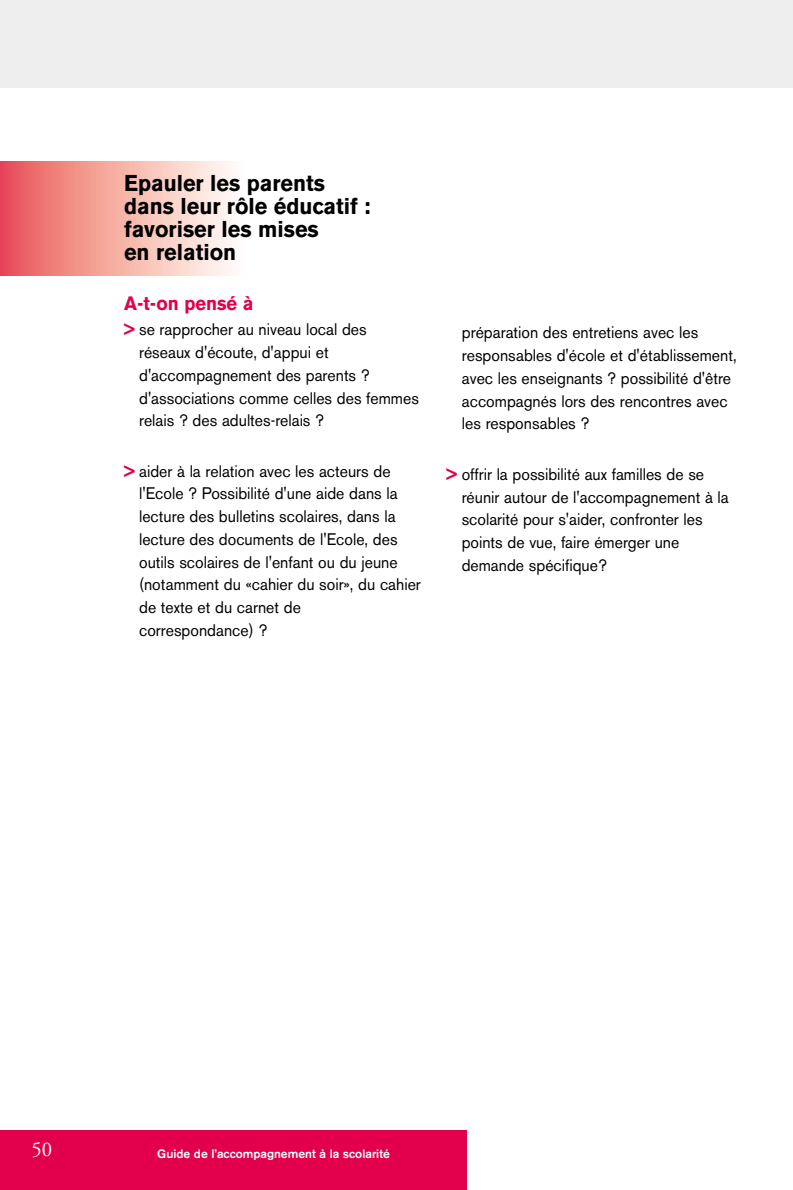
<style>
.page{position:relative;width:793px;height:1190px;background:#fff}
.page>*{position:absolute;margin:0;border:0;box-sizing:border-box;transform-origin:0 0}
.t1{font:700 22.75px/22.8px "Akzidenz Grotesk BE";color:#000;scale:.95 1}
.t2{font:21px "Adobe Garamond";color:#fff}
.t3{font:700 19.25px "Akzidenz Grotesk BE";color:#e2004d;scale:.95 1}
.t4{font:16.62px/22.8px "Akzidenz Grotesk BE";color:#000;scale:.95 1}
.t5{font:500 12.25px "Akzidenz Grotesk BE";color:#fff}
.s1{font-weight:700;color:#e2004d}
</style>
<div class="page">
<hr style="left:1px;top:162px;width:2px;height:113px;background:#e64058">
<hr style="left:3px;top:162px;width:2px;height:113px;background:#e64459">
<hr style="left:5px;top:162px;width:2px;height:113px;background:#e7475b">
<hr style="left:7px;top:162px;width:2px;height:113px;background:#e74a5d">
<hr style="left:9px;top:162px;width:2px;height:113px;background:#e74e5e">
<hr style="left:11px;top:162px;width:2px;height:113px;background:#e8515f">
<hr style="left:13px;top:162px;width:2px;height:113px;background:#e85361">
<hr style="left:15px;top:162px;width:2px;height:113px;background:#e95662">
<hr style="left:17px;top:162px;width:2px;height:113px;background:#e95863">
<hr style="left:19px;top:162px;width:2px;height:113px;background:#e95b64">
<hr style="left:21px;top:162px;width:2px;height:113px;background:#ea5e65">
<hr style="left:23px;top:162px;width:2px;height:113px;background:#ea6066">
<hr style="left:24px;top:162px;width:3px;height:113px;background:#ea6167">
<hr style="left:27px;top:162px;width:2px;height:113px;background:#eb6468">
<hr style="left:29px;top:162px;width:2px;height:113px;background:#eb6669">
<hr style="left:31px;top:162px;width:2px;height:113px;background:#ec696b">
<hr style="left:33px;top:162px;width:2px;height:113px;background:#ec6b6c">
<hr style="left:35px;top:162px;width:2px;height:113px;background:#ec6d6d">
<hr style="left:37px;top:162px;width:2px;height:113px;background:#ec6f6f">
<hr style="left:39px;top:162px;width:2px;height:113px;background:#ed7170">
<hr style="left:41px;top:162px;width:2px;height:113px;background:#ed7371">
<hr style="left:43px;top:162px;width:2px;height:113px;background:#ed7673">
<hr style="left:45px;top:162px;width:2px;height:113px;background:#ee7875">
<hr style="left:47px;top:162px;width:2px;height:113px;background:#ee7976">
<hr style="left:49px;top:162px;width:2px;height:113px;background:#ee7c77">
<hr style="left:51px;top:162px;width:3px;height:113px;background:#ee7e78">
<hr style="left:54px;top:162px;width:2px;height:113px;background:#ee8079">
<hr style="left:56px;top:162px;width:2px;height:113px;background:#ee817a">
<hr style="left:58px;top:162px;width:2px;height:113px;background:#ef837c">
<hr style="left:60px;top:162px;width:2px;height:113px;background:#ef857e">
<hr style="left:62px;top:162px;width:2px;height:113px;background:#f0877f">
<hr style="left:64px;top:162px;width:2px;height:113px;background:#f08980">
<hr style="left:66px;top:162px;width:2px;height:113px;background:#f08a82">
<hr style="left:68px;top:162px;width:2px;height:113px;background:#f18c83">
<hr style="left:70px;top:162px;width:2px;height:113px;background:#f18e84">
<hr style="left:72px;top:162px;width:2px;height:113px;background:#f18f86">
<hr style="left:74px;top:162px;width:2px;height:113px;background:#f19287">
<hr style="left:76px;top:162px;width:2px;height:113px;background:#f29389">
<hr style="left:77px;top:162px;width:3px;height:113px;background:#f29489">
<hr style="left:80px;top:162px;width:2px;height:113px;background:#f2958b">
<hr style="left:82px;top:162px;width:2px;height:113px;background:#f2968c">
<hr style="left:84px;top:162px;width:2px;height:113px;background:#f3988e">
<hr style="left:86px;top:162px;width:2px;height:113px;background:#f39a8f">
<hr style="left:88px;top:162px;width:2px;height:113px;background:#f39b90">
<hr style="left:90px;top:162px;width:2px;height:113px;background:#f39e93">
<hr style="left:92px;top:162px;width:2px;height:113px;background:#f49f94">
<hr style="left:94px;top:162px;width:2px;height:113px;background:#f4a094">
<hr style="left:96px;top:162px;width:2px;height:113px;background:#f4a395">
<hr style="left:98px;top:162px;width:2px;height:113px;background:#f4a397">
<hr style="left:100px;top:162px;width:2px;height:113px;background:#f4a698">
<hr style="left:102px;top:162px;width:2px;height:113px;background:#f4a79b">
<hr style="left:104px;top:162px;width:3px;height:113px;background:#f4a99c">
<hr style="left:107px;top:162px;width:2px;height:113px;background:#f6aa9e">
<hr style="left:109px;top:162px;width:2px;height:113px;background:#f6ac9f">
<hr style="left:111px;top:162px;width:2px;height:113px;background:#f6ad9f">
<hr style="left:113px;top:162px;width:2px;height:113px;background:#f6ada1">
<hr style="left:115px;top:162px;width:2px;height:113px;background:#f6afa3">
<hr style="left:117px;top:162px;width:2px;height:113px;background:#f6b1a3">
<hr style="left:119px;top:162px;width:2px;height:113px;background:#f6b2a6">
<hr style="left:121px;top:162px;width:2px;height:113px;background:#f6b4a7">
<hr style="left:123px;top:162px;width:2px;height:113px;background:#f6b4a7">
<hr style="left:125px;top:162px;width:2px;height:113px;background:#f7b6aa">
<hr style="left:127px;top:162px;width:2px;height:113px;background:#f7b8aa">
<hr style="left:129px;top:162px;width:2px;height:113px;background:#f7b9ac">
<hr style="left:131px;top:162px;width:3px;height:113px;background:#f7baad">
<hr style="left:134px;top:162px;width:2px;height:113px;background:#f7bcaf">
<hr style="left:136px;top:162px;width:2px;height:113px;background:#f8bdb1">
<hr style="left:138px;top:162px;width:2px;height:113px;background:#f8beb2">
<hr style="left:140px;top:162px;width:2px;height:113px;background:#f8c0b4">
<hr style="left:142px;top:162px;width:2px;height:113px;background:#f9c2b4">
<hr style="left:144px;top:162px;width:2px;height:113px;background:#f9c3b6">
<hr style="left:146px;top:162px;width:2px;height:113px;background:#f9c4b8">
<hr style="left:148px;top:162px;width:2px;height:113px;background:#f9c6ba">
<hr style="left:150px;top:162px;width:2px;height:113px;background:#f9c7bb">
<hr style="left:152px;top:162px;width:2px;height:113px;background:#fac8bd">
<hr style="left:154px;top:162px;width:2px;height:113px;background:#facabe">
<hr style="left:156px;top:162px;width:3px;height:113px;background:#facbc0">
<hr style="left:159px;top:162px;width:2px;height:113px;background:#faccc1">
<hr style="left:161px;top:162px;width:2px;height:113px;background:#facec3">
<hr style="left:163px;top:162px;width:2px;height:113px;background:#facfc5">
<hr style="left:165px;top:162px;width:2px;height:113px;background:#fbd0c6">
<hr style="left:167px;top:162px;width:2px;height:113px;background:#fbd1c7">
<hr style="left:169px;top:162px;width:2px;height:113px;background:#fbd3c8">
<hr style="left:171px;top:162px;width:2px;height:113px;background:#fbd4ca">
<hr style="left:173px;top:162px;width:2px;height:113px;background:#fbd5cb">
<hr style="left:175px;top:162px;width:2px;height:113px;background:#fbd7cd">
<hr style="left:177px;top:162px;width:2px;height:113px;background:#fcd7ce">
<hr style="left:179px;top:162px;width:2px;height:113px;background:#fcd8d0">
<hr style="left:181px;top:162px;width:2px;height:113px;background:#fcdad1">
<hr style="left:183px;top:162px;width:3px;height:113px;background:#fcdcd3">
<hr style="left:186px;top:162px;width:2px;height:113px;background:#fcddd4">
<hr style="left:188px;top:162px;width:2px;height:113px;background:#fcded5">
<hr style="left:190px;top:162px;width:2px;height:113px;background:#fcdfd7">
<hr style="left:192px;top:162px;width:2px;height:113px;background:#fde0d8">
<hr style="left:194px;top:162px;width:2px;height:113px;background:#fde2da">
<hr style="left:196px;top:162px;width:2px;height:113px;background:#fde3dc">
<hr style="left:198px;top:162px;width:2px;height:113px;background:#fde5de">
<hr style="left:200px;top:162px;width:2px;height:113px;background:#fde6df">
<hr style="left:202px;top:162px;width:2px;height:113px;background:#fde7e0">
<hr style="left:204px;top:162px;width:2px;height:113px;background:#fee8e2">
<hr style="left:206px;top:162px;width:2px;height:113px;background:#feeae4">
<hr style="left:208px;top:162px;width:2px;height:113px;background:#feebe5">
<hr style="left:210px;top:162px;width:3px;height:113px;background:#feece7">
<hr style="left:213px;top:162px;width:2px;height:113px;background:#feede9">
<hr style="left:215px;top:162px;width:2px;height:113px;background:#feeeea">
<hr style="left:217px;top:162px;width:2px;height:113px;background:#feefec">
<hr style="left:219px;top:162px;width:2px;height:113px;background:#fef0ed">
<hr style="left:221px;top:162px;width:2px;height:113px;background:#fef1ee">
<hr style="left:223px;top:162px;width:2px;height:113px;background:#fef2ee">
<hr style="left:225px;top:162px;width:2px;height:113px;background:#fef4f0">
<hr style="left:227px;top:162px;width:2px;height:113px;background:#fff6f2">
<hr style="left:229px;top:162px;width:2px;height:113px;background:#fff6f3">
<hr style="left:231px;top:162px;width:2px;height:113px;background:#fff7f6">
<hr style="left:233px;top:162px;width:2px;height:113px;background:#fff8f6">
<hr style="left:235px;top:162px;width:2px;height:113px;background:#fffaf8">
<hr style="left:237px;top:162px;width:3px;height:113px;background:#fffbf9">
<hr style="left:240px;top:162px;width:2px;height:113px;background:#fffcfb">
<div style="left:1px;top:0;width:792px;height:87px;background:#eee"></div>
<div style="left:1px;top:1130px;width:465px;height:59px;background:#e2004d"></div>
<h1 class="t1" style="left:124px;top:174px;width:261px">Epauler les parents dans leur rôle éducatif : favoriser les mises<br>en relation</h1>
<p class="t3" style="left:124px;top:296px;width:138px">A-t-on pensé à</p>
<p class="t4" style="left:139px;top:320px;width:296px;text-indent:-15px"><span class="s1">&gt;</span> se rapprocher au niveau local des réseaux d'écoute, d'appui et d'accompagnement des parents ? d'associations comme celles des femmes relais ? des adultes-relais ?</p>
<p class="t4" style="left:139px;top:461px;width:298px;text-indent:-15px"><span class="s1">&gt;</span> aider à la relation avec les acteurs de l'Ecole ? Possibilité d'une aide dans la lecture des bulletins scolaires, dans la lecture des documents de l'Ecole, des outils scolaires de l'enfant ou du jeune (notamment du «cahier du soir», du cahier de texte et du carnet de<br>correspondance) ?</p>
<p class="t4" style="left:462px;top:323px;width:291px">préparation des entretiens avec les responsables d'école et d'établissement, avec les enseignants ? possibilité d'être accompagnés lors des rencontres avec les responsables ?</p>
<p class="t4" style="left:462px;top:464px;width:283px;text-indent:-15px"><span class="s1">&gt;</span> offrir la possibilité aux familles de se réunir autour de l'accompagnement à la scolarité pour s'aider, confronter les points de vue, faire émerger une demande spécifique?</p>
<p class="t2" style="left:31px;top:1141px;width:22px">50</p>
<p class="t5" style="left:157px;top:1149px;width:234px">Guide de l’accompagnement à la scolarité</p>
</div>
